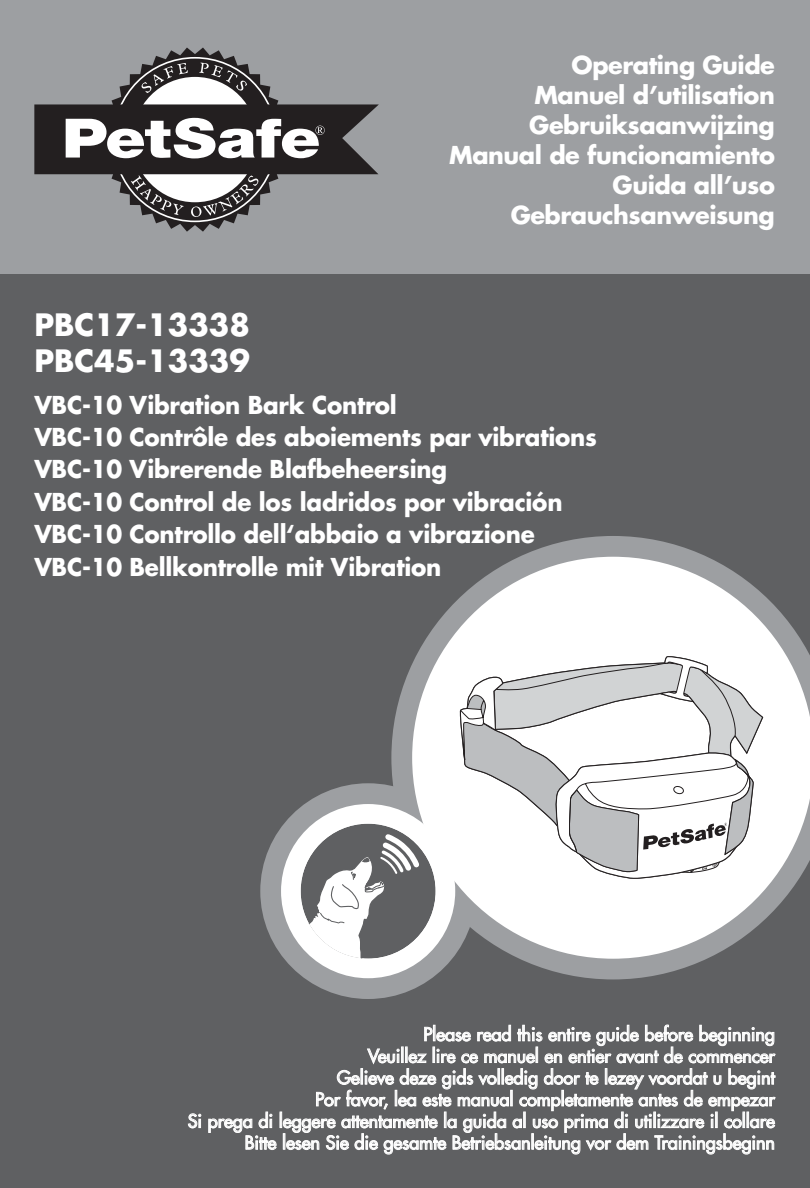
<style>
.page{position:relative;width:810px;height:1188px;background:#5f6062}
.page>*{position:absolute;margin:0;border:0;box-sizing:border-box;transform-origin:0 0}
.t1{font:700 30px/36px "Futura Std";color:#fff}
.t2{font:700 24px/32.4px "Futura Std";letter-spacing:-.01em;color:#fff;scale:.96 1}
.t3{font:700 24px/30px "Futura Std";letter-spacing:-.01em;color:#fff;text-align:right}
.t4{font:500 18px/21.6px "Futura Std";color:#fff;text-align:right}
</style>
<div class="page">
<div style="left:0;top:0;width:810px;height:273px;background:#9d9fa2"></div>
<svg style="left:34px;top:48px;width:345px;height:184px"></svg>
<svg style="left:391px;top:536px;width:316px;height:443px"></svg>
<div style="left:260px;top:783px;width:216px;height:216px;background:#9d9fa2;border-radius:50%"></div>
<svg style="left:412px;top:557px;width:398px;height:402px;fill:#fff"></svg>
<div style="left:281px;top:804px;width:174px;height:174px;background:#fff;border-radius:50%"></div>
<div style="left:301px;top:824px;width:135px;height:135px;background:#5f6062;border-radius:50%"></div>
<svg style="left:301px;top:830px;width:123px;height:129px"></svg>
<svg style="left:460px;top:656px;width:303px;height:223px;background:#e1e1e2"></svg>
<svg style="left:187px;top:1113px;width:14px;height:16px"></svg>
<svg style="left:208px;top:1024px;width:568px;height:131px"></svg>
<h2 class="t3" style="left:449px;top:50px;width:327px">Operating Guide<br>Manuel d’utilisation<br>Gebruiksaanwijzing<br>Manual de funcionamiento<br>Guida all’uso<br>Gebrauchsanweisung</h2>
<h1 class="t1" style="left:34px;top:306px;width:217px">PBC17-13338<br>PBC45-13339</h1>
<p class="t2" style="left:34px;top:388px;width:588px">VBC-10 Vibration Bark Control<br>VBC-10 Contrôle des aboiements par vibrations VBC-10 Vibrerende Blafbeheersing<br>VBC-10 Control de los ladridos por vibración VBC-10 Controllo dell‘abbaio a vibrazione VBC-10 Bellkontrolle mit Vibration</p>
<p class="t4" style="left:188px;top:1024px;width:589px">Please read this entire guide before beginning<br>Veuillez lire ce manuel en entier avant de commencer<br>Gelieve deze gids volledig door te lezey voordat u begint<br>Por favor, lea este manual completamente antes de empezar<br>Si prega di leggere attentamente la guida al uso prima di utilizzare il collare Bitte lesen Sie die gesamte Betriebsanleitung vor dem Trainingsbeginn</p>
</div>
